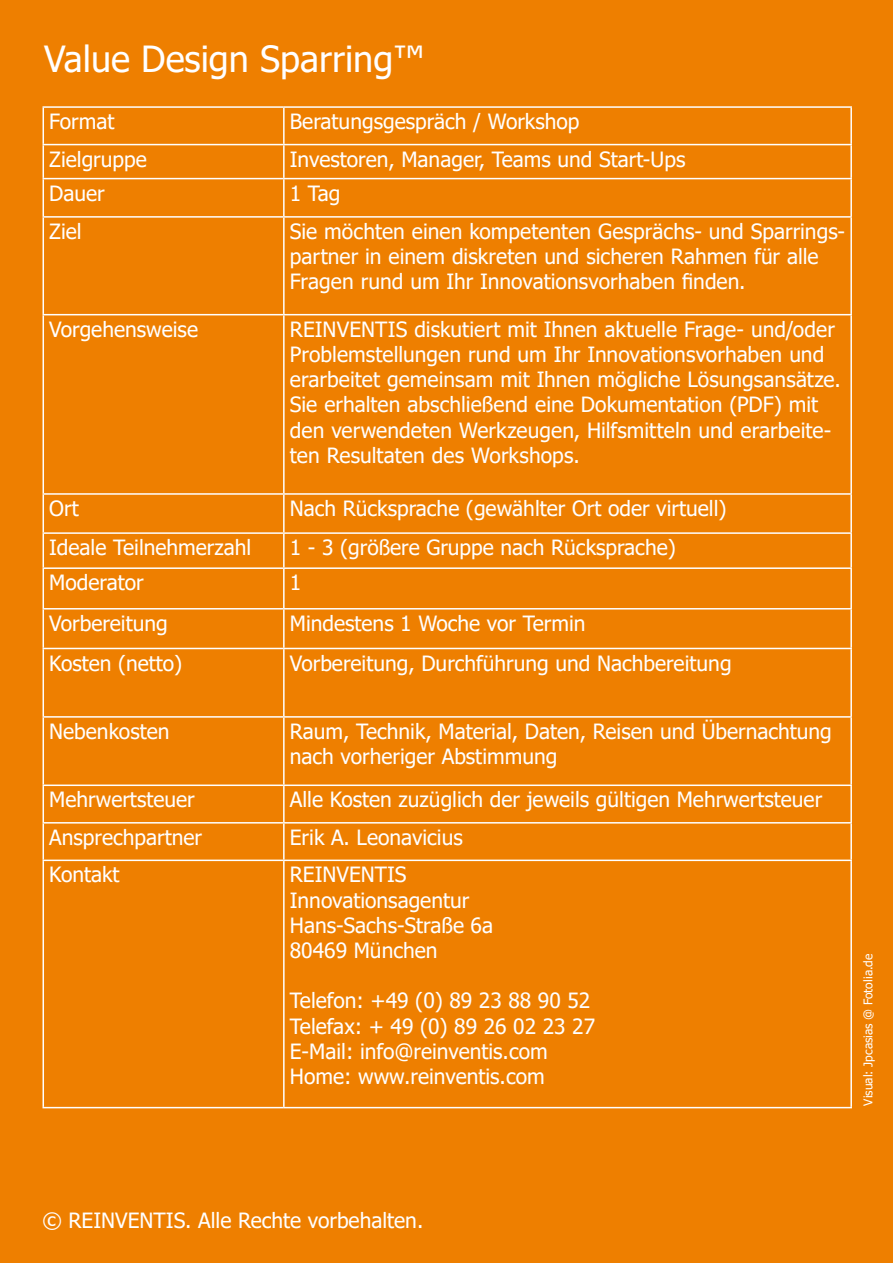
<style>
.page{position:relative;width:893px;height:1263px;background:#ee7f00}
.page>*{position:absolute;margin:0;border:0;box-sizing:border-box;transform-origin:0 0}
.t1{font:36px "Tahoma";color:#fff}
.t2{font:21px/25.2px "Tahoma";color:#fff}
.t3{font:12px "Tahoma";color:#fff}
</style>
<div class="page">
<hr style="left:43px;top:106px;width:241px;height:2px;background:#fff">
<hr style="left:43px;top:108px;width:1px;height:36px;background:#fff">
<hr style="left:43px;top:144px;width:241px;height:1px;background:#fff">
<hr style="left:43px;top:145px;width:1px;height:33px;background:#fff">
<hr style="left:284px;top:144px;width:568px;height:1px;background:#fff">
<hr style="left:43px;top:178px;width:241px;height:1px;background:#fff">
<hr style="left:43px;top:179px;width:1px;height:37px;background:#fff">
<hr style="left:284px;top:178px;width:568px;height:1px;background:#fff">
<hr style="left:43px;top:216px;width:241px;height:2px;background:#fff">
<hr style="left:43px;top:218px;width:1px;height:96px;background:#fff">
<hr style="left:284px;top:216px;width:568px;height:2px;background:#fff">
<hr style="left:43px;top:314px;width:241px;height:1px;background:#fff">
<hr style="left:43px;top:315px;width:1px;height:178px;background:#fff">
<hr style="left:284px;top:314px;width:568px;height:1px;background:#fff">
<hr style="left:43px;top:493px;width:241px;height:2px;background:#fff">
<hr style="left:43px;top:495px;width:1px;height:37px;background:#fff">
<hr style="left:284px;top:493px;width:568px;height:2px;background:#fff">
<hr style="left:43px;top:532px;width:241px;height:2px;background:#fff">
<hr style="left:43px;top:534px;width:1px;height:33px;background:#fff">
<hr style="left:284px;top:532px;width:568px;height:2px;background:#fff">
<hr style="left:43px;top:567px;width:241px;height:2px;background:#fff">
<hr style="left:43px;top:569px;width:1px;height:39px;background:#fff">
<hr style="left:284px;top:567px;width:568px;height:2px;background:#fff">
<hr style="left:43px;top:608px;width:241px;height:1px;background:#fff">
<hr style="left:43px;top:609px;width:1px;height:39px;background:#fff">
<hr style="left:284px;top:608px;width:568px;height:1px;background:#fff">
<hr style="left:43px;top:648px;width:241px;height:1px;background:#fff">
<hr style="left:43px;top:649px;width:1px;height:67px;background:#fff">
<hr style="left:284px;top:648px;width:568px;height:1px;background:#fff">
<hr style="left:43px;top:716px;width:241px;height:2px;background:#fff">
<hr style="left:43px;top:718px;width:1px;height:66px;background:#fff">
<hr style="left:284px;top:716px;width:568px;height:2px;background:#fff">
<hr style="left:43px;top:784px;width:241px;height:2px;background:#fff">
<hr style="left:43px;top:786px;width:1px;height:36px;background:#fff">
<hr style="left:284px;top:784px;width:568px;height:2px;background:#fff">
<hr style="left:43px;top:822px;width:241px;height:1px;background:#fff">
<hr style="left:43px;top:823px;width:1px;height:36px;background:#fff">
<hr style="left:284px;top:822px;width:568px;height:1px;background:#fff">
<hr style="left:43px;top:859px;width:241px;height:2px;background:#fff">
<hr style="left:43px;top:861px;width:1px;height:246px;background:#fff">
<hr style="left:284px;top:859px;width:568px;height:2px;background:#fff">
<hr style="left:43px;top:1107px;width:241px;height:1px;background:#fff">
<hr style="left:284px;top:106px;width:568px;height:2px;background:#fff">
<hr style="left:283px;top:108px;width:2px;height:36px;background:#fff">
<hr style="left:850px;top:108px;width:2px;height:36px;background:#fff">
<hr style="left:283px;top:145px;width:2px;height:33px;background:#fff">
<hr style="left:850px;top:145px;width:2px;height:33px;background:#fff">
<hr style="left:283px;top:179px;width:2px;height:37px;background:#fff">
<hr style="left:850px;top:179px;width:2px;height:37px;background:#fff">
<hr style="left:283px;top:218px;width:2px;height:96px;background:#fff">
<hr style="left:850px;top:218px;width:2px;height:96px;background:#fff">
<hr style="left:283px;top:315px;width:2px;height:178px;background:#fff">
<hr style="left:850px;top:315px;width:2px;height:178px;background:#fff">
<hr style="left:283px;top:495px;width:2px;height:37px;background:#fff">
<hr style="left:850px;top:495px;width:2px;height:37px;background:#fff">
<hr style="left:283px;top:534px;width:2px;height:33px;background:#fff">
<hr style="left:850px;top:534px;width:2px;height:33px;background:#fff">
<hr style="left:283px;top:569px;width:2px;height:39px;background:#fff">
<hr style="left:850px;top:569px;width:2px;height:39px;background:#fff">
<hr style="left:283px;top:609px;width:2px;height:39px;background:#fff">
<hr style="left:850px;top:609px;width:2px;height:39px;background:#fff">
<hr style="left:283px;top:649px;width:2px;height:67px;background:#fff">
<hr style="left:850px;top:649px;width:2px;height:67px;background:#fff">
<hr style="left:283px;top:718px;width:2px;height:66px;background:#fff">
<hr style="left:850px;top:718px;width:2px;height:66px;background:#fff">
<hr style="left:283px;top:786px;width:2px;height:36px;background:#fff">
<hr style="left:850px;top:786px;width:2px;height:36px;background:#fff">
<hr style="left:283px;top:823px;width:2px;height:36px;background:#fff">
<hr style="left:850px;top:823px;width:2px;height:36px;background:#fff">
<hr style="left:283px;top:861px;width:2px;height:246px;background:#fff">
<hr style="left:850px;top:861px;width:2px;height:246px;background:#fff">
<hr style="left:284px;top:1107px;width:568px;height:1px;background:#fff">
<h1 class="t1" style="left:44px;top:34px;width:382px">Value Design Sparring™</h1>
<p class="t2" style="left:49px;top:110px;width:67px">Format</p>
<p class="t2" style="left:290px;top:110px;width:291px">Beratungsgespräch / Workshop</p>
<p class="t2" style="left:49px;top:148px;width:99px">Zielgruppe</p>
<p class="t2" style="left:290px;top:148px;width:397px">Investoren, Manager, Teams und Start-Ups</p>
<p class="t2" style="left:49px;top:182px;width:57px">Dauer</p>
<p class="t2" style="left:290px;top:182px;width:52px">1 Tag</p>
<p class="t2" style="left:49px;top:220px;width:34px">Ziel</p>
<p class="t2" style="left:290px;top:220px;width:557px">Sie möchten einen kompetenten Gesprächs- und Sparrings&shy;partner in einem diskreten und sicheren Rahmen für alle<br>Fragen rund um Ihr Innovationsvorhaben finden.</p>
<p class="t2" style="left:49px;top:318px;width:150px">Vorgehensweise</p>
<p class="t2" style="left:290px;top:318px;width:553px">REINVENTIS diskutiert mit Ihnen aktuelle Frage- und/oder Problemstellungen rund um Ihr Innovationsvorhaben und erarbeitet gemeinsam mit Ihnen mögliche Lösungsansätze.<br>Sie erhalten abschließend eine Dokumentation (PDF) mit den verwendeten Werkzeugen, Hilfsmitteln und erarbeite&shy;ten Resultaten des Workshops.</p>
<p class="t2" style="left:49px;top:497px;width:31px">Ort</p>
<p class="t2" style="left:290px;top:497px;width:438px">Nach Rücksprache (gewählter Ort oder virtuell)</p>
<p class="t2" style="left:49px;top:536px;width:204px">Ideale Teilnehmerzahl</p>
<p class="t2" style="left:290px;top:536px;width:387px">1 - 3 (größere Gruppe nach Rücksprache)</p>
<p class="t2" style="left:49px;top:571px;width:96px">Moderator</p>
<p class="t2" style="left:290px;top:571px;width:13px">1</p>
<p class="t2" style="left:49px;top:612px;width:120px">Vorbereitung</p>
<p class="t2" style="left:290px;top:612px;width:297px">Mindestens 1 Woche vor Termin</p>
<p class="t2" style="left:49px;top:651px;width:135px">Kosten (netto)</p>
<p class="t2" style="left:290px;top:651px;width:443px">Vorbereitung, Durchführung und Nachbereitung</p>
<p class="t2" style="left:49px;top:720px;width:122px">Nebenkosten</p>
<p class="t2" style="left:290px;top:720px;width:543px">Raum, Technik, Material, Daten, Reisen und Übernachtung nach vorheriger Abstimmung</p>
<p class="t2" style="left:49px;top:788px;width:147px">Mehrwertsteuer</p>
<p class="t2" style="left:290px;top:788px;width:534px">Alle Kosten zuzüglich der jeweils gültigen Mehrwertsteuer</p>
<p class="t2" style="left:49px;top:826px;width:154px">Ansprechpartner</p>
<p class="t2" style="left:290px;top:826px;width:175px">Erik A. Leonavicius</p>
<p class="t2" style="left:49px;top:863px;width:72px">Kontakt</p>
<p class="t2" style="left:290px;top:863px;width:205px">REINVENTIS<br>Innovationsagentur<br>Hans-Sachs-Straße 6a<br>80469 München</p>
<p class="t2" style="left:290px;top:989px;width:307px">Telefon: +49 (0) 89 23 88 90 52<br>Telefax: + 49 (0) 89 26 02 23 27<br>E-Mail: info@reinventis.com<br>Home: www.reinventis.com</p>
<p class="t3" style="left:860px;top:1106px;width:154px;rotate:-90deg">Visual: Jpcasias @ Fotolia.de</p>
<p class="t2" style="left:43px;top:1209px;width:382px">© REINVENTIS. Alle Rechte vorbehalten.</p>
</div>
